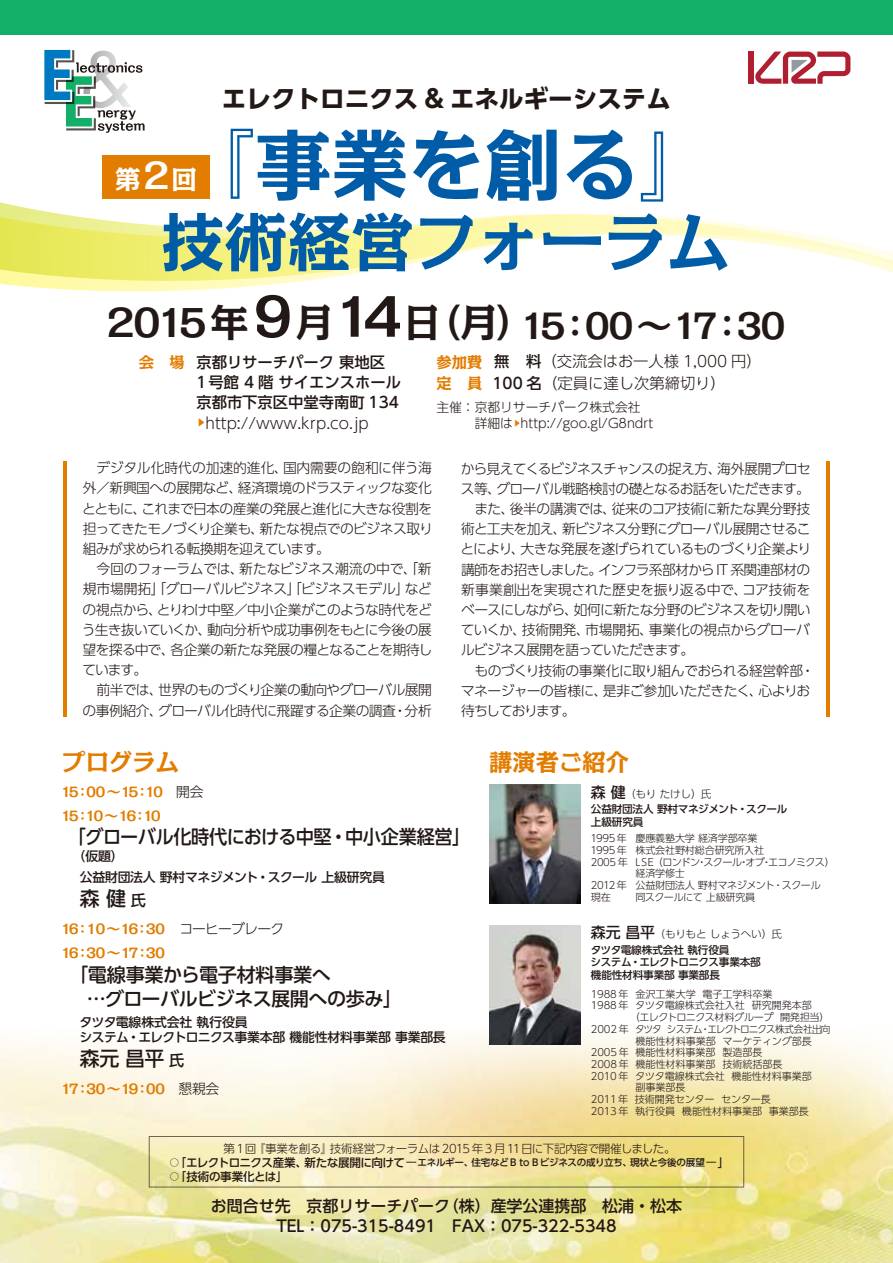
<style>
.page{position:relative;width:893px;height:1263px;background:#fff}
.page>*{position:absolute;margin:0;border:0;box-sizing:border-box;transform-origin:0 0}
.t1{font:700 76.8px "Kakumin Pro";color:#005ca7}
.t2{font:700 63.15px "Kakumin Pro";color:#005ca7}
.t3{font:700 34.95px "Kakumin Pro";letter-spacing:-.115em;color:#221815}
.t4{font:700 25.5px "Kakumin Pro";color:#fff}
.t5{font:700 24.6px "UD Shin Go Pro";color:#221815}
.t6{font:700 23.4px "Kakumin Pro";color:#e27d00}
.t7{font:500 19.95px "UD Shin Go Pro";color:#221815}
.t8{font:500 19.2px/24.5px "UD Shin Go Pro";letter-spacing:-.025em;color:#221815}
.t9{font:500 15.9px/19.2px "UD Shin Go Pro";color:#221815;text-align:center}
.t10{font:300 15.3px "UD Shin Go Pro";color:#221815}
.t11{font:500 15.3px/20.4px "UD Shin Go Pro";color:#221815}
.t12{font:300 13.8px/20.2px "UD Shin Go Pro";letter-spacing:-.05em;color:#221815;text-align:justify}
.t13{font:300 13.8px "UD Shin Go Pro";letter-spacing:-.02em;color:#221815}
.t14{font:300 13.8px "UD Shin Go Pro";letter-spacing:-.01em;color:#221815}
.t15{font:300 13.8px "UD Shin Go Pro";letter-spacing:-.08em;color:#221815}
.t16{font:700 13.65px/24.2px "Kakumin Pro";letter-spacing:-.17em;color:#e27d00}
.t17{font:700 13.65px/24.8px "Kakumin Pro";letter-spacing:-.13em;color:#e27d00}
.t18{font:500 12.9px/21.8px "UD Shin Go Pro";letter-spacing:-.02em;color:#221815}
.t19{font:300 12.75px/15.9px "UD Shin Go Pro";color:#221815}
.t20{font:300 11.55px "UD Shin Go Pro";letter-spacing:-.045em;color:#221815}
.t21{font:500 11.55px "UD Shin Go Pro";letter-spacing:-.025em;color:#221815}
.t22{font:500 10.65px/15.5px "UD Shin Go Pro";letter-spacing:-.02em;color:#221815}
.t23{font:300 10.05px "UD Shin Go Pro";letter-spacing:-.02em;color:#221815}
.t24{font:300 10.05px "UD Shin Go Pro";letter-spacing:-.04em;color:#221815}
.t25{font:300 10.05px "UD Shin Go Pro";letter-spacing:-.065em;color:#221815}
.t26{font:300 10.05px "UD Shin Go Pro";letter-spacing:-.09em;color:#221815}
.t27{font:500 9.6px "UD Shin Go Pro";letter-spacing:-.03em;color:#221815;scale:1.5 1}
.t28{font:500 9.15px "UD Shin Go Pro";color:#e27d00}
.t29{font:500 7.65px "UD Shin Go Pro";color:#e27d00}
.s1{font-size:35.7px}
.s2{font-size:38.25px}
.s3{font-size:53.55px}
.s4{font-family:"Kakumin Pro";font-weight:700;color:#e27d00}
.s5{font-weight:500}
.s6{font-family:"UD Shin Go Pro";font-weight:300;font-size:13.8px;color:#221815}
.s7{font-size:15.15px}
.s8{font-size:14.85px}
.s9{font-weight:300}
.s10{font-size:9.3px}
.s11{font-size:11.55px}
</style>
<div class="page">
<img style="left:0;top:850px;width:893px;height:413px">
<div style="left:0;top:0;width:893px;height:34px;background:#13ae67"></div>
<svg style="left:0;top:281px;width:301px;height:10px"></svg>
<svg style="left:0;top:198px;width:893px;height:83px"></svg>
<img style="left:489px;top:925px;width:91px;height:119px">
<img style="left:489px;top:784px;width:91px;height:119px">
<div style="left:748px;top:52px;width:6px;height:32px;background:#b01e31"></div>
<svg style="left:755px;top:52px;width:95px;height:32px"></svg>
<hr style="left:64px;top:461px;width:3px;height:255px;background:#e27d00">
<hr style="left:826px;top:461px;width:3px;height:255px;background:#e27d00">
<svg style="left:44px;top:49px;width:101px;height:84px"></svg>
<div style="left:102px;top:155px;width:107px;height:43px;background:#e27d00"></div>
<svg style="left:149px;top:1136px;width:595px;height:51px;background:#eee1a1"></svg>
<h3 class="t4" style="left:115px;top:159px;width:83px">第<span class="s1">2</span>回</h3>
<h3 class="t5" style="left:222px;top:78px;width:450px">エレクトロニクス &amp; エネルギーシステム</h3>
<h1 class="t1" style="left:178px;top:104px;width:539px">『事業を創る』</h1>
<h2 class="t2" style="left:161px;top:192px;width:570px">技術経営フォーラム</h2>
<h3 class="t3" style="left:107px;top:297px;width:681px"><span class="s2">2015年</span> <span class="s3">9</span><span class="s2">月</span><span class="s3">14</span><span class="s2">日（月）</span>15：00～17：30</h3>
<p class="t11" style="left:139px;top:351px;width:248px"><span class="s4">会　場</span> 京都リサーチパーク 東地区</p>
<p class="t10" style="left:436px;top:349px;width:327px"><span class="s4">参加費</span> <span class="s5">無 料</span>（交流会はお一人様 1,000 円）</p>
<p class="t11" style="left:196px;top:372px;width:206px">1号館 4 階 サイエンスホール京都市下京区中堂寺南町 134</p>
<p class="t28" style="left:194px;top:427px;width:11px;rotate:-90deg">▼</p>
<p class="t10" style="left:206px;top:411px;width:165px">http://www.krp.co.jp</p>
<p class="t10" style="left:436px;top:371px;width:291px"><span class="s4">定　員</span> <span class="s5">100 名</span>（定員に達し次第締切り）</p>
<p class="t19" style="left:475px;top:399px;width:167px;text-indent:-38px">主催：京都リサーチパーク株式会社詳細は</p>
<p class="t29" style="left:511px;top:427px;width:9px;rotate:-90deg">▼</p>
<p class="t19" style="left:521px;top:415px;width:134px">http://goo.gl/G8ndrt</p>
<p class="t12" style="left:82px;top:457px;width:352px;text-indent:14px">デジタル化時代の加速的進化、国内需要の飽和に伴う海外／新興国への展開など、経済環境のドラスティックな変化とともに、これまで日本の産業の発展と進化に大きな役割を担ってきたモノづくり企業も、新たな視点でのビジネス取り組みが求められる転換期を迎えています。</p>
<p class="t12" style="left:82px;top:558px;width:352px;text-indent:15px">今回のフォーラムでは、新たなビジネス潮流の中で、「新規市場開拓」「グローバルビジネス」「ビジネスモデル」などの視点から、とりわけ中堅／中小企業がこのような時代をどう生き抜いていくか、動向分析や成功事例をもとに今後の展望を探る中で、各企業の新たな発展の糧となることを期待しています。</p>
<p class="t12" style="left:83px;top:679px;width:351px;text-align:right">前半では、世界のものづくり企業の動向やグローバル展開の事例紹介、グローバル化時代に飛躍する企業の調査・分析</p>
<h3 class="t6" style="left:62px;top:744px;width:118px">プログラム</h3>
<p class="t12" style="left:461px;top:458px;width:351px">から見えてくるビジネスチャンスの捉え方、海外展開プロセ</p>
<p class="t12" style="left:461px;top:478px;width:351px">ス等、グローバル戦略検討の礎となるお話をいただきます。</p>
<p class="t12" style="left:475px;top:498px;width:337px">また、後半の講演では、従来のコア技術に新たな異分野技</p>
<p class="t12" style="left:461px;top:518px;width:351px">術と工夫を加え、新ビジネス分野にグローバル展開させるこ</p>
<p class="t12" style="left:461px;top:538px;width:352px">とにより、大きな発展を遂げられているものづくり企業より</p>
<p class="t12" style="left:461px;top:559px;width:351px">講師をお招きしました。インフラ系部材からIT 系関連部材の</p>
<p class="t14" style="left:461px;top:578px;width:351px">新事業創出を実現された歴史を振り返る中で、コア技術を</p>
<p class="t12" style="left:461px;top:599px;width:351px">ベースにしながら、如何に新たな分野のビジネスを切り開い</p>
<p class="t13" style="left:461px;top:619px;width:351px">ていくか、技術開発、市場開拓、事業化の視点からグローバ</p>
<p class="t12" style="left:461px;top:639px;width:235px">ルビジネス展開を語っていただきます。</p>
<p class="t12" style="left:475px;top:660px;width:341px">ものづくり技術の事業化に取り組んでおられる経営幹部・</p>
<p class="t12" style="left:461px;top:680px;width:351px">マネージャーの皆様に、是非ご参加いただきたく、心よりお</p>
<p class="t15" style="left:461px;top:699px;width:116px">待ちしております。</p>
<h3 class="t6" style="left:489px;top:744px;width:142px">講演者ご紹介</h3>
<p class="t16" style="left:61px;top:778px;width:144px">15：00～ 15：10　<span class="s6">開会<br></span>15：10～16：10</p>
<h3 class="t8" style="left:67px;top:824px;width:406px">「グローバル化時代における中堅・中小企業経営」</h3>
<p class="t18" style="left:80px;top:844px;width:307px;text-indent:-7px">（仮題）<br>公益財団法人 野村マネジメント・スクール 上級研究員</p>
<h3 class="t7" style="left:80px;top:882px;width:68px">森 健<span class="s7">氏</span></h3>
<p class="t17" style="left:61px;top:914px;width:225px">16：10～16：30 <span class="s6">コーヒーブレーク<br></span>16：30～17：30</p>
<h3 class="t8" style="left:87px;top:961px;width:317px;text-indent:-18px">「電線事業から電子材料事業へ<br>…グローバルビジネス展開への歩み」</h3>
<p class="t18" style="left:79px;top:1015px;width:368px;line-height:14.9px">タツタ電線株式会社 執行役員<br>システム・エレクトロニクス事業本部 機能性材料事業部 事業部長</p>
<h3 class="t7" style="left:80px;top:1042px;width:106px">森元 昌平 <span class="s7">氏</span></h3>
<p class="t16" style="left:61px;top:1075px;width:160px">17：30～19：00　<span class="s6">懇親会</span></p>
<p class="t22" style="left:591px;top:785px;width:198px"><span class="s8">森 健</span><span class="s9">（もり たけし）氏<br></span>公益財団法人 野村マネジメント・スクール</p>
<p class="t22" style="left:591px;top:814px;width:54px">上級研究員</p>
<p class="t23" style="left:590px;top:830px;width:168px">1995 年 慶應義塾大学 経済学部卒業</p>
<p class="t23" style="left:590px;top:842px;width:175px">1995 年 株式会社野村総合研究所入社</p>
<p class="t25" style="left:591px;top:854px;width:246px">2005 年 LSE（ロンドン・スクール・オブ・エコノミクス）</p>
<p class="t23" style="left:635px;top:865px;width:51px">経済学修士</p>
<p class="t24" style="left:591px;top:877px;width:231px">2012 年 公益財団法人 野村マネジメント・スクール</p>
<p class="t23" style="left:591px;top:889px;width:21px">現在</p>
<p class="t24" style="left:635px;top:889px;width:122px">同スクールにて 上級研究員</p>
<p class="t22" style="left:591px;top:926px;width:193px"><span class="s8">森元 昌平</span><span class="s9">（もりもと しょうへい）氏</span>タツタ電線株式会社 執行役員　</p>
<p class="t22" style="left:591px;top:956px;width:172px;line-height:12.8px">システム・エレクトロニクス事業本部機能性材料事業部 事業部長</p>
<p class="t23" style="left:591px;top:986px;width:183px">1988 年 金沢工業大学 電子工学科卒業</p>
<p class="t23" style="left:591px;top:997px;width:223px">1988 年 タツタ電線株式会社入社 研究開発本部</p>
<p class="t24" style="left:630px;top:1009px;width:201px">（エレクトロニクス材料グループ 開発担当）</p>
<p class="t26" style="left:591px;top:1021px;width:241px">2002 年 タツタ システム・エレクトロニクス株式会社出向</p>
<p class="t23" style="left:636px;top:1032px;width:178px">機能性材料事業部 マーケティング部長</p>
<p class="t23" style="left:591px;top:1044px;width:173px">2005 年 機能性材料事業部 製造部長</p>
<p class="t23" style="left:591px;top:1056px;width:193px">2008 年 機能性材料事業部 技術統括部長</p>
<p class="t23" style="left:591px;top:1068px;width:222px">2010 年 タツタ電線株式会社 機能性材料事業部</p>
<p class="t23" style="left:635px;top:1079px;width:52px">副事業部長</p>
<p class="t23" style="left:591px;top:1091px;width:182px">2011 年 技術開発センター センター長</p>
<p class="t23" style="left:591px;top:1103px;width:220px">2013 年 執行役員 機能性材料事業部 事業部長</p>
<p class="t20" style="left:224px;top:1139px;width:453px">第 1回『事業を創る』技術経営フォーラムは 2015 年 3 月11日に下記内容で開催しました。</p>
<p class="t27" style="left:170px;top:1155px;width:374px"><span class="s10">○</span><span class="s11">「エレクトロニクス産業、新たな展開に向けて</span>－エネルギー、住宅など B to B ビジネスの成り立ち、現状と今後の展望－<span class="s11">」</span></p>
<p class="t21" style="left:170px;top:1167px;width:119px"><span class="s10">○</span>「技術の事業化とは」</p>
<p class="t9" style="left:211px;top:1196px;width:473px">お問合せ先　京都リサーチパーク（株）産学公連携部　松浦・松本<br>TEL：075-315-8491　FAX：075-322-5348</p>
</div>
